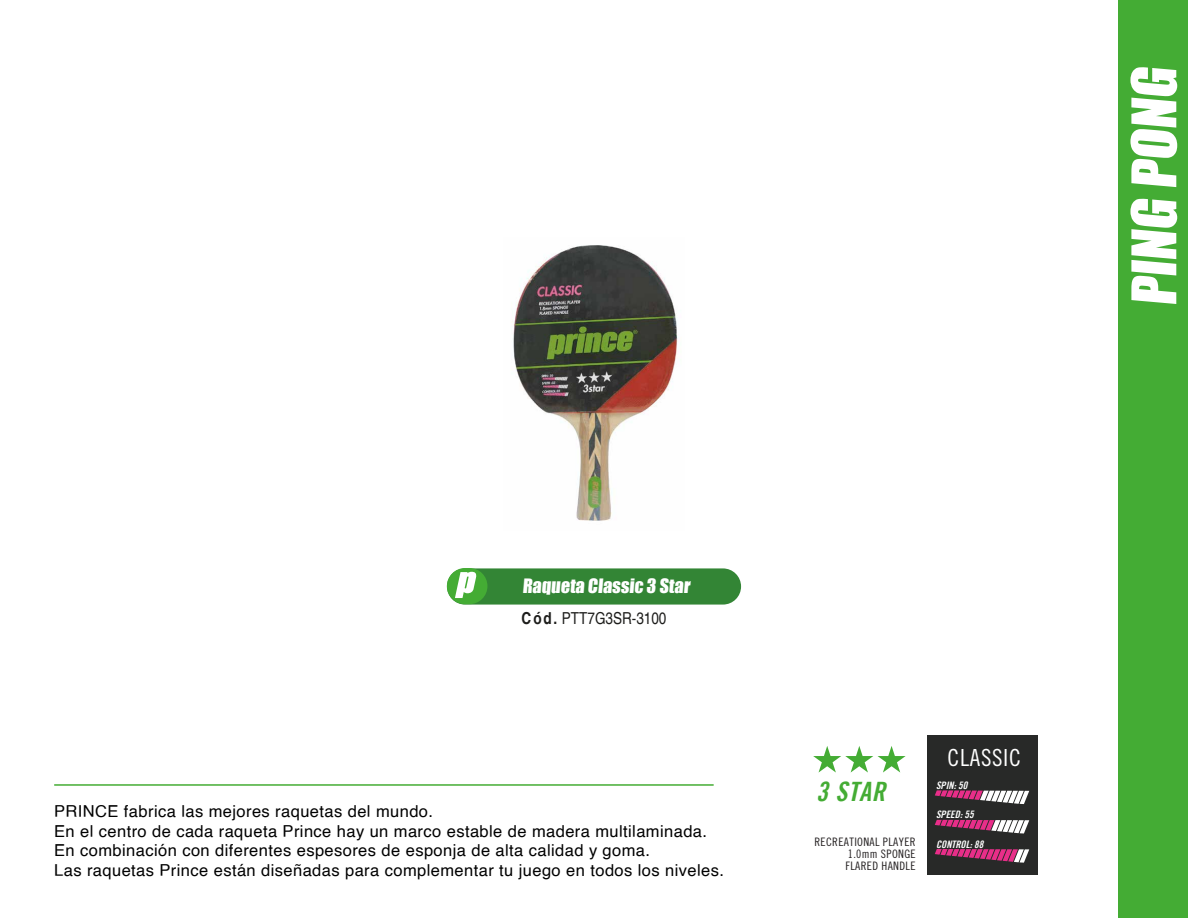
<style>
.page{position:relative;width:1188px;height:918px;background:#fff}
.page>*{position:absolute;margin:0;border:0;box-sizing:border-box;transform-origin:0 0}
.t1{font:56.85px "Impact";color:#fff}
.t2{font:26.7px "Trade Gothic Bold 2";color:#44ac34}
.t3{font:23.55px "Trade Gothic LT Std Cn 18";letter-spacing:.03em;color:#fff}
.t4{font:18.15px "Impact";color:#fff}
.t5{font:16.5px/19.8px "Helvetica";letter-spacing:.025em;color:#000}
.t6{font:condensed 16.5px "Helvetica LT";color:#1d1d1b}
.t7{font:11.7px/12px "Trade Gothic LT Std Cn 18";letter-spacing:.03em;color:#231f20;text-align:justify}
.t8{font:10.35px "Trade Gothic Bold 2";color:#fff}
.s1{font-family:"Helvetica";font-weight:700}
</style>
<div class="page">
<div style="left:1119px;top:0;width:69px;height:918px;background:#44ac34"></div>
<div style="left:447px;top:568px;width:294px;height:37px;background:#338535;border-radius:18px"></div>
<div style="left:447px;top:568px;width:40px;height:36px;background:#44ac34;border-radius:18px"></div>
<svg style="left:455px;top:572px;width:22px;height:26px"></svg>
<img style="left:513px;top:245px;width:165px;height:276px">
<svg style="left:813px;top:746px;width:93px;height:27px"></svg>
<div style="left:927px;top:736px;width:110px;height:139px;background:#282928"></div>
<svg style="left:935px;top:790px;width:94px;height:14px"></svg>
<svg style="left:935px;top:820px;width:94px;height:14px"></svg>
<svg style="left:935px;top:849px;width:94px;height:14px"></svg>
<hr style="left:54px;top:784px;width:660px;height:2px;background:#44ac34">
<p class="t4" style="left:522px;top:572px;width:171px">Raqueta Classic 3 Star</p>
<p class="t6" style="left:522px;top:609px;width:146px"><span class="s1">Cód.</span> PTT7G3SR-3100</p>
<p class="t5" style="left:54px;top:802px;width:671px">PRINCE fabrica las mejores raquetas del mundo.<br>En el centro de cada raqueta Prince hay un marco estable de madera multilaminada.<br>En combinación con diferentes espesores de esponja de alta calidad y goma.<br>Las raquetas Prince están diseñadas para complementar tu juego en todos los niveles.</p>
<h2 class="t2" style="left:816px;top:779px;width:71px">3 STAR</h2>
<p class="t7" style="left:846px;top:836px;width:72px;text-indent:-31px">RECREATIONAL PLAYER 1.0mm SPONGE FLARED HANDLE</p>
<h3 class="t3" style="left:948px;top:744px;width:75px">CLASSIC</h3>
<p class="t8" style="left:936px;top:780px;width:33px">SPIN: 50</p>
<p class="t8" style="left:936px;top:810px;width:39px">SPEED: 55</p>
<p class="t8" style="left:936px;top:839px;width:49px">CONTROL: 88</p>
<h1 class="t1" style="left:1110px;top:306px;width:247px;rotate:-90deg">PING PONG</h1>
</div>
